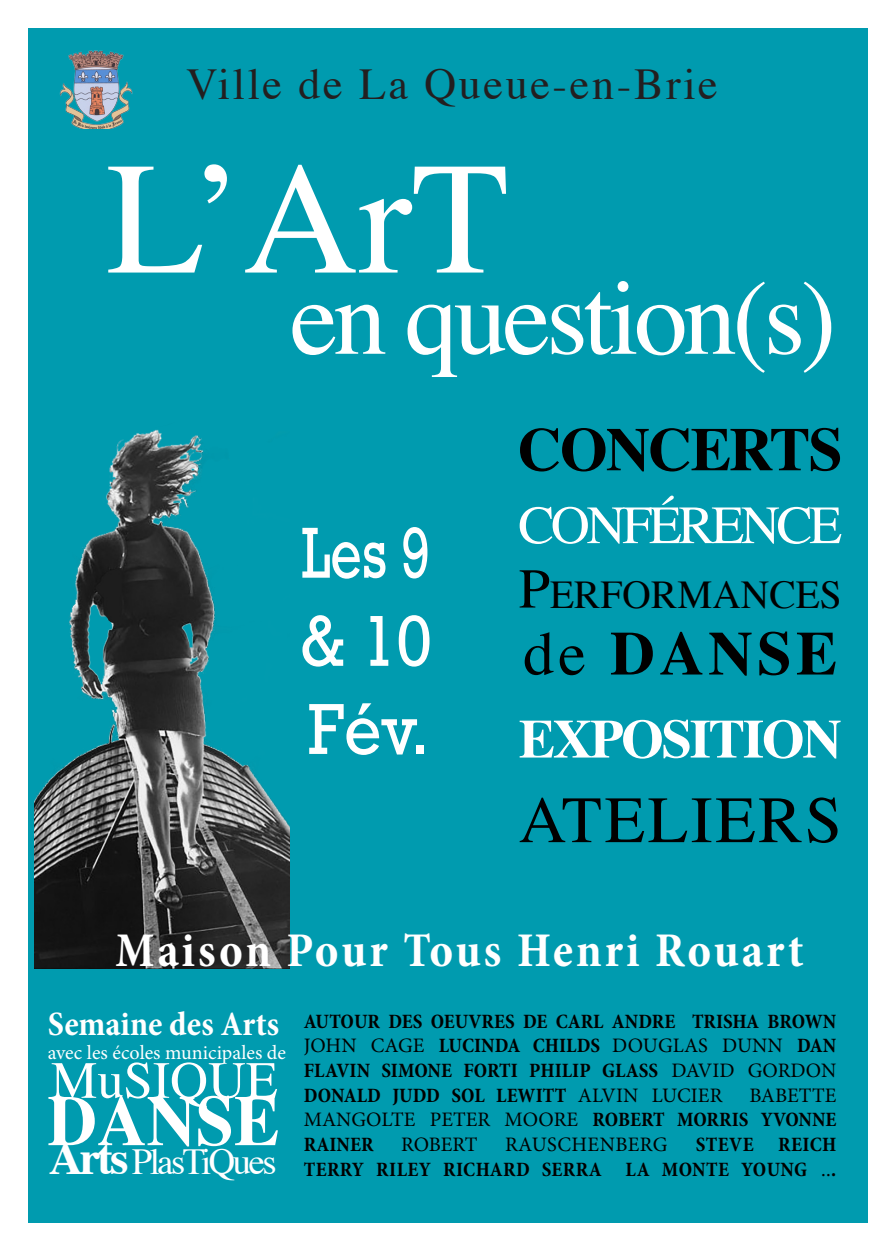
<style>
.page{position:relative;width:896px;height:1248px;background:#fff}
.page>*{position:absolute;margin:0;border:0;box-sizing:border-box;transform-origin:0 0}
.t1{font:160px "Times";color:#fff}
.t2{font:106.6px "Times";letter-spacing:-.04em;color:#fff}
.t3{font:73.4px/88px "Rockwell";color:#fff;text-align:justify;scale:.75 1}
.t4{font:700 71.2px "Times";color:#fff;scale:.96 1}
.t5{font:66px "Times";letter-spacing:.04em;color:#000}
.t6{font:700 61.8px "Times";letter-spacing:.07em;color:#000}
.t7{font:700 61.2px "Times";letter-spacing:-.03em;color:#000}
.t8{font:700 54.6px "Times";letter-spacing:-.04em;color:#fff}
.t9{font:53.8px "Times";letter-spacing:-.06em;color:#fff}
.t10{font:52.4px "Times";color:#fff}
.t11{font:700 condensed 49px "Minion Pro";letter-spacing:.055em;color:#fff}
.t12{font:44px "Times";letter-spacing:.06em;color:#231f20}
.t13{font:39.4px "Times";color:#000}
.t14{font:36.6px "Times";letter-spacing:-.07em;color:#fff}
.t15{font:700 condensed 34.4px "Minion Pro";color:#fff}
.t16{font:700 condensed 20.6px/24.6px "Minion Pro";color:#000;text-align:justify}
.t17{font:20.6px/24.6px "Minion Pro";color:#000;text-align:justify}
.t18{font:700 condensed 20.6px/24.6px "Minion Pro";letter-spacing:.02em;color:#000;text-align:right}
.t19{font:20.6px "Minion Pro";letter-spacing:.02em;color:#000}
.t20{font:20px "Minion Pro";color:#fff}
.s1{font-size:56.2px}
.s2{font-weight:400}
.s3{font-weight:700;font-size:47.4px}
.s4{font-weight:400;font-stretch:normal}
.s5{font-weight:700;font-stretch:condensed}
</style>
<div class="page">
<div style="left:28px;top:28px;width:839px;height:1194px;background:#009baf"></div>
<img style="left:35px;top:429px;width:255px;height:539px">
<img style="left:59px;top:50px;width:74px;height:78px">
<p class="t12" style="left:186px;top:43px;width:533px">Ville de La Queue-en-Brie</p>
<p class="t1" style="left:106px;top:69px;width:404px">L’ArT</p>
<p class="t2" style="left:290px;top:218px;width:547px">en question(s)</p>
<p class="t3" style="left:300px;top:510px;width:177px">Les 9 &amp; 10<br>Fév.</p>
<p class="t7" style="left:518px;top:391px;width:326px">CONCERTS</p>
<p class="t9" style="left:518px;top:474px;width:325px">CONFÉRENCE</p>
<p class="t13" style="left:519px;top:557px;width:324px"><span class="s1">P</span>ERFORMANCES</p>
<p class="t6" style="left:523px;top:594px;width:315px"><span class="s2">de</span> DANSE</p>
<p class="t8" style="left:519px;top:686px;width:324px">EXPOSITION</p>
<p class="t5" style="left:519px;top:758px;width:325px">ATELIERS</p>
<p class="t11" style="left:116px;top:916px;width:689px">Maison Pour Tous Henri Rouart</p>
<p class="t15" style="left:48px;top:1000px;width:233px">Semaine des Arts</p>
<p class="t20" style="left:48px;top:1039px;width:240px">avec les écoles municipales de</p>
<p class="t10" style="left:51px;top:1031px;width:228px">MuSIQUE</p>
<p class="t14" style="left:49px;top:1127px;width:229px"><span class="s3">Arts</span> PlasTiQues</p>
<p class="t4" style="left:47px;top:1052px;width:243px">DANSE</p>
<p class="t16" style="left:304px;top:1008px;width:534px">AUTOUR DES OEUVRES DE CARL ANDRE TRISHA BROWN <span class="s4">JOHN CAGE</span> LUCINDA CHILDS <span class="s4">DOUGLAS DUNN</span> DAN FLAVIN SIMONE FORTI PHILIP GLASS <span class="s4">DAVID GORDON </span>DONALD JUDD SOL LEWITT <span class="s4">ALVIN LUCIER</span></p>
<p class="t17" style="left:304px;top:1082px;width:534px;text-indent:445px">BABETTE MANGOLTE PETER MOORE <span class="s5">ROBERT MORRIS YVONNE RAINER</span></p>
<p class="t17" style="left:401px;top:1131px;width:78px">ROBERT</p>
<p class="t19" style="left:505px;top:1130px;width:164px">RAUSCHENBERG</p>
<p class="t18" style="left:304px;top:1131px;width:534px">STEVE REICH<br>TERRY RILEY RICHARD SERRA LA MONTE YOUNG <span class="s4">..</span>.</p>
</div>
